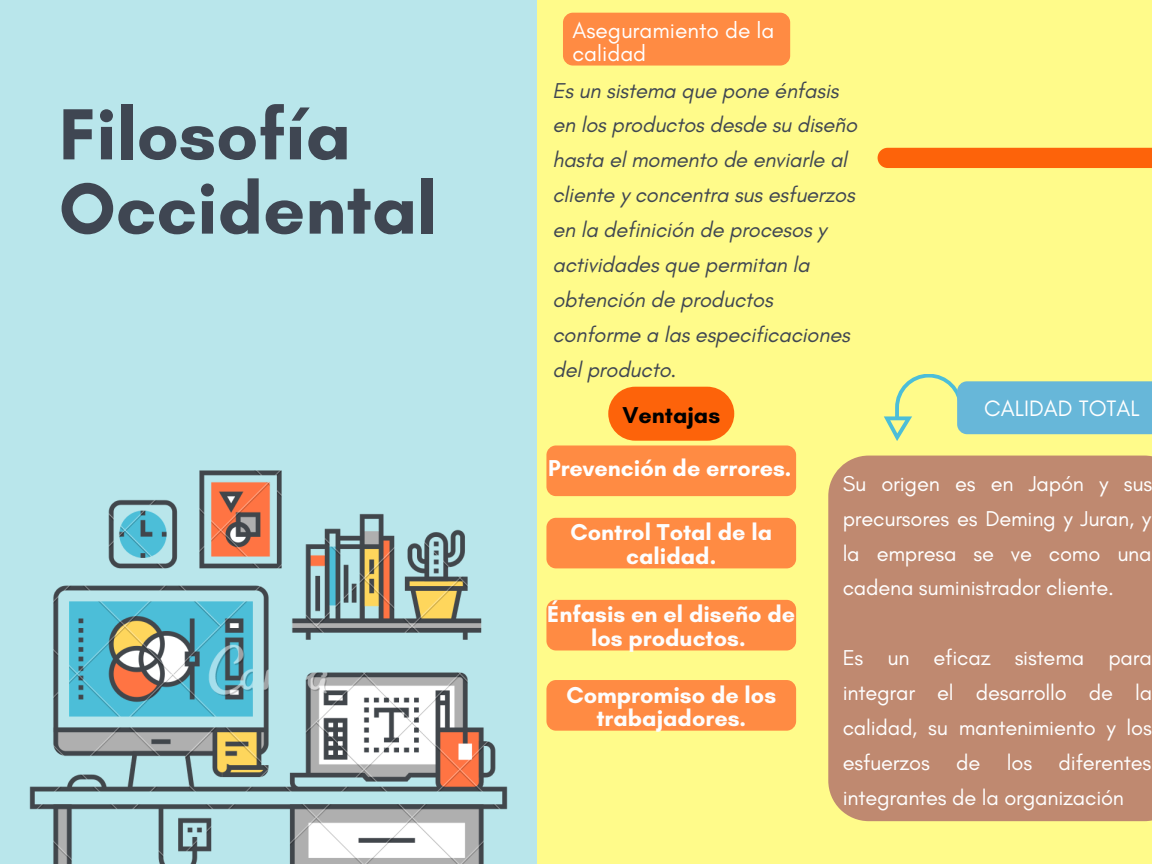
<style>
.page{position:relative;width:1152px;height:864px;background:#fffb8a}
.page>*{position:absolute;margin:0;border:0;box-sizing:border-box;transform-origin:0 0}
.t1{font:700 73.65px/74.2px "Glacial Indifference";color:#3f4652}
.t2{font:700 23.4px/23.7px "Glacial Indifference";color:#fdfdfd;text-align:center}
.t3{font:700 23.4px "Glacial Indifference";color:#fff}
.t4{font:700 23.4px "Glacial Indifference";color:#000}
.t5{font:22.65px/22.5px "Glacial Indifference";color:#fff}
.t6{font:21.9px/34.8px "Glacial Indifference";letter-spacing:-.01em;color:#fff;text-align:justify}
.t7{font:italic 21.9px/34.8px "Glacial Indifference";letter-spacing:-.01em;color:#3f4652}
</style>
<div class="page">
<div style="left:0;top:0;width:536px;height:864px;background:#b9e6eb"></div>
<img style="left:29px;top:470px;width:478px;height:394px">
<div style="left:563px;top:13px;width:227px;height:53px;background:#ff8b43;border-radius:10px"></div>
<div style="left:546px;top:680px;width:250px;height:51px;background:#ff8b43;border-radius:10px"></div>
<div style="left:878px;top:148px;width:274px;height:20px;background:#fd630a"></div>
<div style="left:546px;top:445px;width:250px;height:51px;background:#ff8b43;border-radius:10px"></div>
<div style="left:546px;top:518px;width:250px;height:50px;background:#ff8b43;border-radius:10px"></div>
<div style="left:546px;top:600px;width:250px;height:50px;background:#ff8b43;border-radius:10px"></div>
<div style="left:608px;top:387px;width:126px;height:54px;background:#fd630a;border-radius:27px"></div>
<svg style="left:884px;top:374px;width:268px;height:67px"></svg>
<div style="left:828px;top:456px;width:324px;height:365px;background:#bf8970"></div>
<h1 class="t1" style="left:59px;top:96px;width:380px">Filosofía<br>Occidental</h1>
<p class="t5" style="left:572px;top:19px;width:204px">Aseguramiento de la calidad</p>
<p class="t7" style="left:552px;top:72px;width:306px">Es un sistema que pone énfasis en los productos desde su diseño hasta el momento de enviarle al cliente y concentra sus esfuerzos en la definición de procesos y actividades que permitan la obtención de productos conforme a las especificaciones del producto.</p>
<p class="t4" style="left:622px;top:400px;width:99px">Ventajas</p>
<p class="t5" style="left:984px;top:396px;width:157px">CALIDAD TOTAL</p>
<p class="t3" style="left:548px;top:454px;width:245px">Prevención de errores.</p>
<p class="t2" style="left:570px;top:520px;width:203px">Control Total de la calidad.</p>
<p class="t2" style="left:547px;top:602px;width:249px">Énfasis en el diseño de los productos.</p>
<p class="t2" style="left:566px;top:682px;width:211px">Compromiso de los trabajadores.</p>
<p class="t6" style="left:843px;top:466px;width:311px">Su origen es en Japón y sus precursores es Deming y Juran, y la empresa se ve como una cadena suministrador cliente.</p>
<p class="t6" style="left:843px;top:640px;width:311px">Es un eficaz sistema para integrar el desarrollo de la calidad, su mantenimiento y los esfuerzos de los diferentes integrantes de la organización</p>
</div>
